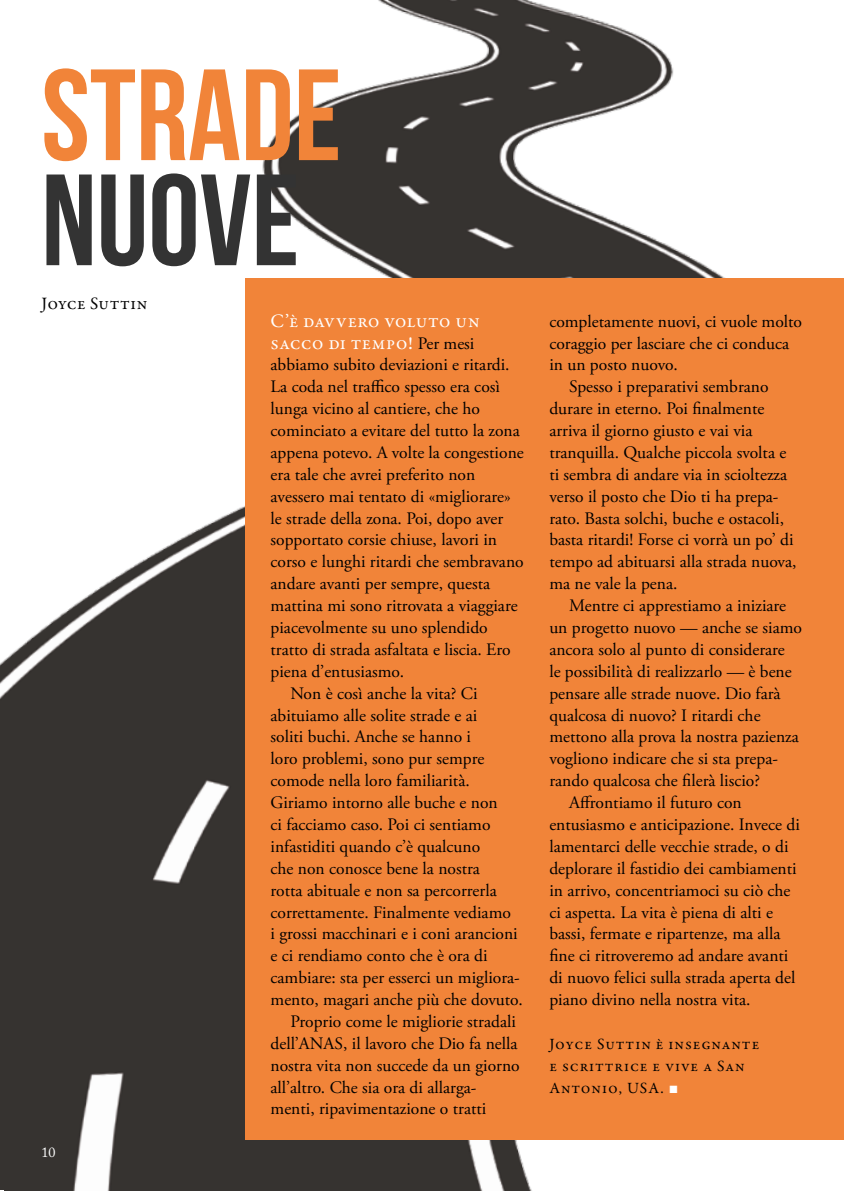
<style>
.page{position:relative;width:844px;height:1191px;background:#fff}
.page>*{position:absolute;margin:0;border:0;box-sizing:border-box;transform-origin:0 0}
.t1{font:129.5px "Bebas Neue";color:#f18439}
.t2{font:129.5px "Bebas Neue";color:#333}
.t3{font:19.25px/21.9px "Garamond Premr Pro";letter-spacing:.01em;color:#fff}
.t4{font:17.5px "Adobe Garamond Pro";color:#000}
.t5{font:17.5px "Garamond Premr Pro";letter-spacing:.02em;color:#000}
.t6{font:15.75px/21.9px "Garamond Premr Pro";letter-spacing:.06em;color:#000}
.t7{font:14px "Adobe Caslon Pro";color:#fff}
.s1{font-family:"Adobe Garamond Pro";font-size:17.5px;color:#000}
.s2{font-family:"Arial";color:#fff}
</style>
<div class="page">
<img style="left:0;top:0;width:843px;height:1191px">
<div style="left:246px;top:278px;width:597px;height:861px;background:#f18439"></div>
<h1 class="t1" style="left:41px;top:44px;width:301px">STRADE</h1>
<h1 class="t2" style="left:41px;top:149px;width:259px">NUOVE</h1>
<p class="t5" style="left:41px;top:293px;width:107px">Joyce Suttin</p>
<p class="t3" style="left:270px;top:310px;width:210px">C’è davvero voluto un sacco di tempo! <span class="s1">Per mesi</span></p>
<p class="t4" style="left:270px;top:354px;width:240px">abbiamo subito deviazioni e ritardi.</p>
<p class="t4" style="left:270px;top:376px;width:231px">La coda nel traffico spesso era così</p>
<p class="t4" style="left:270px;top:398px;width:211px">lunga vicino al cantiere, che ho</p>
<p class="t4" style="left:270px;top:420px;width:251px">cominciato a evitare del tutto la zona</p>
<p class="t4" style="left:270px;top:442px;width:255px">appena potevo. A volte la congestione</p>
<p class="t4" style="left:270px;top:464px;width:206px">era tale che avrei preferito non</p>
<p class="t4" style="left:270px;top:485px;width:242px">avessero mai tentato di «migliorare»</p>
<p class="t4" style="left:270px;top:507px;width:234px">le strade della zona. Poi, dopo aver</p>
<p class="t4" style="left:270px;top:529px;width:228px">sopportato corsie chiuse, lavori in</p>
<p class="t4" style="left:270px;top:551px;width:254px">corso e lunghi ritardi che sembravano</p>
<p class="t4" style="left:270px;top:573px;width:221px">andare avanti per sempre, questa</p>
<p class="t4" style="left:270px;top:595px;width:248px">mattina mi sono ritrovata a viaggiare</p>
<p class="t4" style="left:270px;top:617px;width:219px">piacevolmente su uno splendido</p>
<p class="t4" style="left:270px;top:639px;width:241px">tratto di strada asfaltata e liscia. Ero</p>
<p class="t4" style="left:270px;top:660px;width:135px">piena d’entusiasmo.</p>
<p class="t4" style="left:290px;top:682px;width:189px">Non è così anche la vita? Ci</p>
<p class="t4" style="left:270px;top:704px;width:208px">abituiamo alle solite strade e ai</p>
<p class="t4" style="left:270px;top:726px;width:202px">soliti buchi. Anche se hanno i</p>
<p class="t4" style="left:270px;top:748px;width:215px">loro problemi, sono pur sempre</p>
<p class="t4" style="left:270px;top:770px;width:201px">comode nella loro familiarità.</p>
<p class="t4" style="left:270px;top:792px;width:229px">Giriamo intorno alle buche e non</p>
<p class="t4" style="left:270px;top:814px;width:221px">ci facciamo caso. Poi ci sentiamo</p>
<p class="t4" style="left:270px;top:835px;width:211px">infastiditi quando c’è qualcuno</p>
<p class="t4" style="left:270px;top:857px;width:211px">che non conosce bene la nostra</p>
<p class="t4" style="left:270px;top:879px;width:228px">rotta abituale e non sa percorrerla</p>
<p class="t4" style="left:270px;top:901px;width:242px">correttamente. Finalmente vediamo</p>
<p class="t4" style="left:270px;top:923px;width:248px">i grossi macchinari e i coni arancioni</p>
<p class="t4" style="left:270px;top:945px;width:218px">e ci rendiamo conto che è ora di</p>
<p class="t4" style="left:270px;top:967px;width:251px">cambiare: sta per esserci un migliora-</p>
<p class="t4" style="left:270px;top:989px;width:254px">mento, magari anche più che dovuto.</p>
<p class="t4" style="left:290px;top:1010px;width:227px">Proprio come le migliorie stradali</p>
<p class="t4" style="left:270px;top:1032px;width:248px">dell’ANAS, il lavoro che Dio fa nella</p>
<p class="t4" style="left:270px;top:1054px;width:251px">nostra vita non succede da un giorno</p>
<p class="t4" style="left:270px;top:1076px;width:207px">all’altro. Che sia ora di allarga-</p>
<p class="t4" style="left:270px;top:1098px;width:217px">menti, ripavimentazione o tratti</p>
<p class="t7" style="left:42px;top:1144px;width:15px">10</p>
<p class="t4" style="left:549px;top:310px;width:254px">completamente nuovi, ci vuole molto</p>
<p class="t4" style="left:549px;top:332px;width:241px">coraggio per lasciare che ci conduca</p>
<p class="t4" style="left:549px;top:354px;width:130px">in un posto nuovo.</p>
<p class="t4" style="left:569px;top:376px;width:201px">Spesso i preparativi sembrano</p>
<p class="t4" style="left:549px;top:398px;width:216px">durare in eterno. Poi finalmente</p>
<p class="t4" style="left:549px;top:420px;width:205px">arriva il giorno giusto e vai via</p>
<p class="t4" style="left:549px;top:442px;width:238px">tranquilla. Qualche piccola svolta e</p>
<p class="t4" style="left:549px;top:464px;width:239px">ti sembra di andare via in scioltezza</p>
<p class="t4" style="left:549px;top:485px;width:231px">verso il posto che Dio ti ha prepa-</p>
<p class="t4" style="left:549px;top:507px;width:236px">rato. Basta solchi, buche e ostacoli,</p>
<p class="t4" style="left:549px;top:529px;width:246px">basta ritardi! Forse ci vorrà un po’ di</p>
<p class="t4" style="left:549px;top:551px;width:248px">tempo ad abituarsi alla strada nuova,</p>
<p class="t4" style="left:549px;top:573px;width:130px">ma ne vale la pena.</p>
<p class="t4" style="left:569px;top:595px;width:218px">Mentre ci apprestiamo a iniziare</p>
<p class="t4" style="left:549px;top:617px;width:254px">un progetto nuovo — anche se siamo</p>
<p class="t4" style="left:549px;top:639px;width:237px">ancora solo al punto di considerare</p>
<p class="t4" style="left:549px;top:660px;width:244px">le possibilità di realizzarlo — è bene</p>
<p class="t4" style="left:549px;top:682px;width:233px">pensare alle strade nuove. Dio farà</p>
<p class="t4" style="left:549px;top:704px;width:213px">qualcosa di nuovo? I ritardi che</p>
<p class="t4" style="left:549px;top:726px;width:251px">mettono alla prova la nostra pazienza</p>
<p class="t4" style="left:549px;top:748px;width:230px">vogliono indicare che si sta prepa-</p>
<p class="t4" style="left:549px;top:770px;width:212px">rando qualcosa che filerà liscio?</p>
<p class="t4" style="left:569px;top:792px;width:174px">Affrontiamo il futuro con</p>
<p class="t4" style="left:549px;top:814px;width:252px">entusiasmo e anticipazione. Invece di</p>
<p class="t4" style="left:549px;top:835px;width:241px">lamentarci delle vecchie strade, o di</p>
<p class="t4" style="left:549px;top:857px;width:249px">deplorare il fastidio dei cambiamenti</p>
<p class="t4" style="left:549px;top:879px;width:242px">in arrivo, concentriamoci su ciò che</p>
<p class="t4" style="left:549px;top:901px;width:225px">ci aspetta. La vita è piena di alti e</p>
<p class="t4" style="left:549px;top:923px;width:233px">bassi, fermate e ripartenze, ma alla</p>
<p class="t4" style="left:549px;top:945px;width:240px">fine ci ritroveremo ad andare avanti</p>
<p class="t4" style="left:549px;top:967px;width:247px">di nuovo felici sulla strada aperta del</p>
<p class="t4" style="left:549px;top:989px;width:203px">piano divino nella nostra vita.</p>
<p class="t6" style="left:549px;top:1033px;width:211px">Joyce Suttin è insegnante e scrittrice e vive a San<br>Antonio, USA. <span class="s2">■</span></p>
</div>
